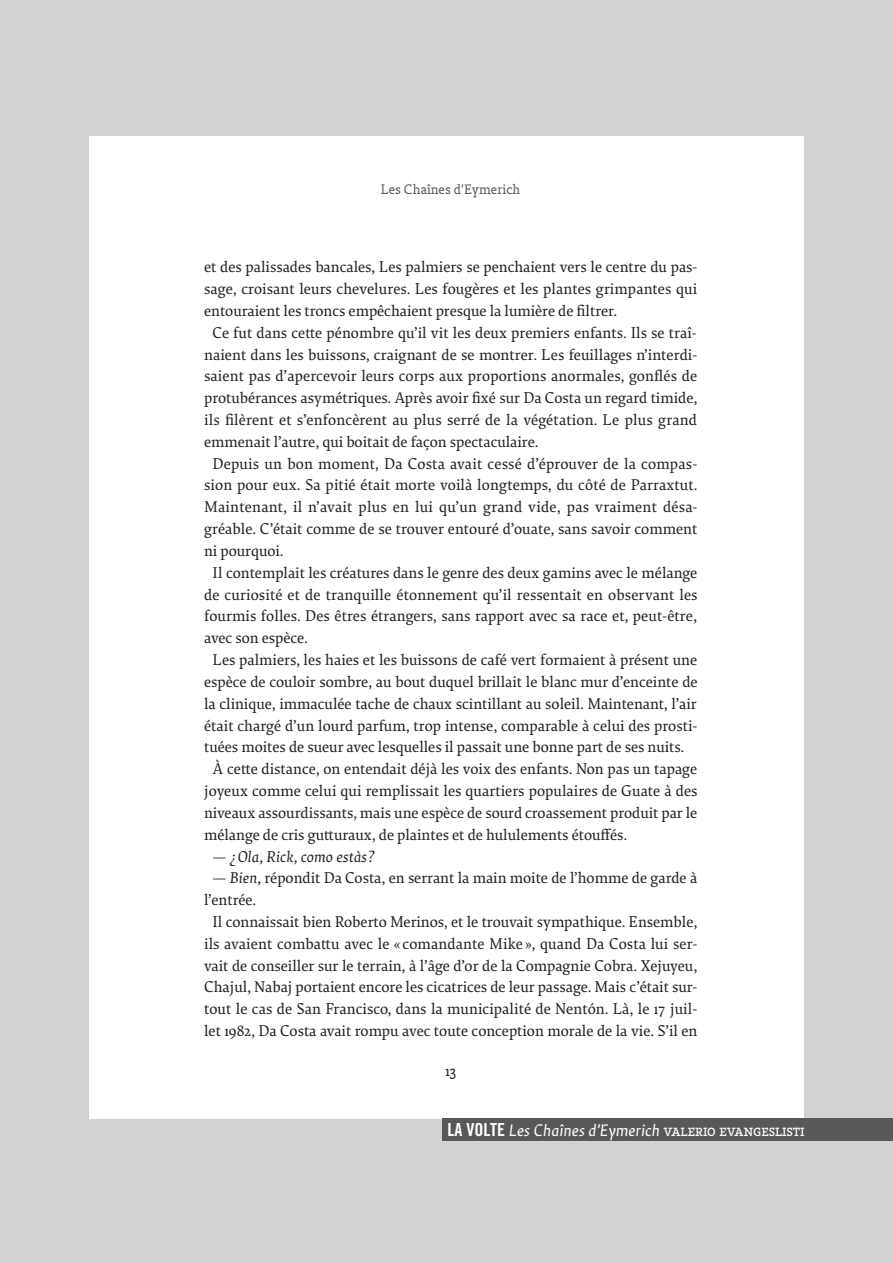
<style>
.page{position:relative;width:893px;height:1263px;background:#d1d2d4}
.page>*{position:absolute;margin:0;border:0;box-sizing:border-box;transform-origin:0 0}
.t1{font:italic 18px "La Volte Sans";color:#fff}
.t2{font:16.8px "La Volte Texte";color:#231f20}
.t3{font:italic 16.8px "La Volte Texte";color:#231f20}
.t4{font:16.5px "La Volte Slab Classic";color:#231f20}
.t5{font:15px "La Volte Slab Classic";color:#57585a}
.s1{font-style:normal}
.s2{font-style:italic}
.s3{font-family:"Trade Gothic Bold Cond Twenty";font-style:normal}
.s4{font-family:"La Volte Slab Classic";font-style:normal}
</style>
<div class="page">
<div style="left:89px;top:136px;width:715px;height:982px;background:#fff"></div>
<div style="left:442px;top:1118px;width:451px;height:23px;background:#57585a"></div>
<p class="t5" style="left:381px;top:181px;width:141px">Les Chaînes d’Eymerich</p>
<p class="t2" style="left:204px;top:257px;width:495px">et des palissades bancales, Les palmiers se penchaient vers le centre du pas-</p>
<p class="t2" style="left:204px;top:279px;width:495px">sage, croisant leurs chevelures. Les fougères et les plantes grimpantes qui</p>
<p class="t2" style="left:204px;top:301px;width:414px">entouraient les troncs empêchaient presque la lumière de filtrer.</p>
<p class="t2" style="left:213px;top:323px;width:486px">Ce fut dans cette pénombre qu’il vit les deux premiers enfants. Ils se traî-</p>
<p class="t2" style="left:204px;top:345px;width:495px">naient dans les buissons, craignant de se montrer. Les feuillages n’interdi-</p>
<p class="t2" style="left:204px;top:366px;width:495px">saient pas d’apercevoir leurs corps aux proportions anormales, gonflés de</p>
<p class="t2" style="left:204px;top:388px;width:495px">protubérances asymétriques. Après avoir fixé sur Da Costa un regard timide,</p>
<p class="t2" style="left:204px;top:410px;width:494px">ils filèrent et s’enfoncèrent au plus serré de la végétation. Le plus grand</p>
<p class="t2" style="left:204px;top:432px;width:336px">emmenait l’autre, qui boitait de façon spectaculaire.</p>
<p class="t2" style="left:213px;top:454px;width:486px">Depuis un bon moment, Da Costa avait cessé d’éprouver de la compas-</p>
<p class="t2" style="left:204px;top:476px;width:495px">sion pour eux. Sa pitié était morte voilà longtemps, du côté de Parraxtut.</p>
<p class="t2" style="left:204px;top:497px;width:495px">Maintenant, il n’avait plus en lui qu’un grand vide, pas vraiment désa-</p>
<p class="t2" style="left:204px;top:519px;width:495px">gréable. C’était comme de se trouver entouré d’ouate, sans savoir comment</p>
<p class="t2" style="left:204px;top:541px;width:81px">ni pourquoi.</p>
<p class="t2" style="left:213px;top:563px;width:486px">Il contemplait les créatures dans le genre des deux gamins avec le mélange</p>
<p class="t2" style="left:204px;top:585px;width:495px">de curiosité et de tranquille étonnement qu’il ressentait en observant les</p>
<p class="t2" style="left:204px;top:606px;width:494px">fourmis folles. Des êtres étrangers, sans rapport avec sa race et, peut-être,</p>
<p class="t2" style="left:204px;top:628px;width:105px">avec son espèce.</p>
<p class="t2" style="left:213px;top:650px;width:486px">Les palmiers, les haies et les buissons de café vert formaient à présent une</p>
<p class="t2" style="left:204px;top:672px;width:495px">espèce de couloir sombre, au bout duquel brillait le blanc mur d’enceinte de</p>
<p class="t2" style="left:204px;top:694px;width:494px">la clinique, immaculée tache de chaux scintillant au soleil. Maintenant, l’air</p>
<p class="t2" style="left:204px;top:716px;width:495px">était chargé d’un lourd parfum, trop intense, comparable à celui des prosti-</p>
<p class="t2" style="left:204px;top:737px;width:481px">tuées moites de sueur avec lesquelles il passait une bonne part de ses nuits.</p>
<p class="t2" style="left:213px;top:759px;width:486px">À cette distance, on entendait déjà les voix des enfants. Non pas un tapage</p>
<p class="t2" style="left:204px;top:781px;width:495px">joyeux comme celui qui remplissait les quartiers populaires de Guate à des</p>
<p class="t2" style="left:204px;top:803px;width:495px">niveaux assourdissants, mais une espèce de sourd croassement produit par le</p>
<p class="t2" style="left:204px;top:825px;width:424px">mélange de cris gutturaux, de plaintes et de hululements étouffés.</p>
<p class="t3" style="left:213px;top:847px;width:164px"><span class="s1">—</span> ¿Ola, Rick, como estàs?</p>
<p class="t2" style="left:213px;top:868px;width:486px">— <span class="s2">Bien</span>, répondit Da Costa, en serrant la main moite de l’homme de garde à</p>
<p class="t2" style="left:204px;top:890px;width:53px">l’entrée.</p>
<p class="t2" style="left:213px;top:912px;width:486px">Il connaissait bien Roberto Merinos, et le trouvait sympathique. Ensemble,</p>
<p class="t2" style="left:204px;top:934px;width:495px">ils avaient combattu avec le «comandante Mike », quand Da Costa lui ser-</p>
<p class="t2" style="left:204px;top:956px;width:495px">vait de conseiller sur le terrain, à l’âge d’or de la Compagnie Cobra. Xejuyeu,</p>
<p class="t2" style="left:204px;top:977px;width:495px">Chajul, Nabaj portaient encore les cicatrices de leur passage. Mais c’était sur-</p>
<p class="t2" style="left:204px;top:999px;width:495px">tout le cas de San Francisco, dans la municipalité de Nentón. Là, le 17 juil-</p>
<p class="t2" style="left:204px;top:1021px;width:495px">let 1982, Da Costa avait rompu avec toute conception morale de la vie. S’il en</p>
<p class="t4" style="left:445px;top:1061px;width:12px">13</p>
<p class="t1" style="left:447px;top:1121px;width:359px"><span class="s3">LA VOLTE</span> Les Chaînes d’Eymerich <span class="s4">Valerio Evangeslisti</span></p>
</div>
